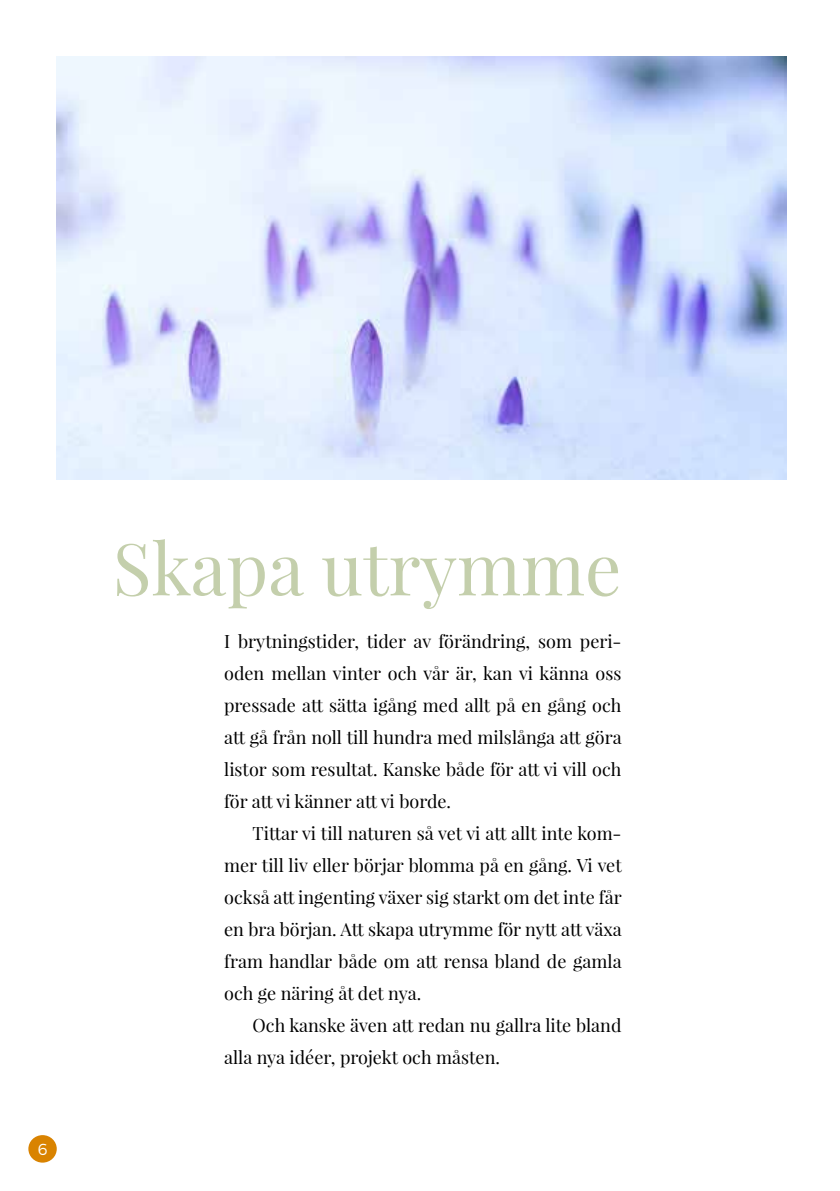
<style>
.page{position:relative;width:840px;height:1191px;background:#fff}
.page>*{position:absolute;margin:0;border:0;box-sizing:border-box;transform-origin:0 0}
.t1{font:72px "Playfair Display";color:#c4cfac}
.t2{font:18px/32px "Playfair Display";color:#000;text-align:justify}
.t3{font:300 16px "Montserrat";color:#fff}
</style>
<div class="page">
<div style="left:28px;top:1135px;width:29px;height:27px;background:#d98300;border-radius:50%"></div>
<img style="left:57px;top:57px;width:728px;height:422px">
<p class="t3" style="left:38px;top:1139px;width:11px">6</p>
<h1 class="t1" style="left:112px;top:523px;width:510px">Skapa utrymme</h1>
<p class="t2" style="left:224px;top:625px;width:399px">I brytningstider, tider av förändring, som peri&shy;oden mellan vinter och vår är, kan vi känna oss pressade att sätta igång med allt på en gång och att gå från noll till hundra med milslånga att göra listor som resultat. Kanske både för att vi vill och för att vi känner att vi borde.</p>
<p class="t2" style="left:224px;top:817px;width:399px;text-indent:28px">Tittar vi till naturen så vet vi att allt inte kom&shy;mer till liv eller börjar blomma på en gång. Vi vet också att ingenting växer sig starkt om det inte får en bra början. Att skapa utrymme för nytt att växa fram handlar både om att rensa bland de gamla och ge näring åt det nya.</p>
<p class="t2" style="left:224px;top:1009px;width:398px;text-indent:28px">Och kanske även att redan nu gallra lite bland alla nya idéer, projekt och måsten.</p>
</div>
